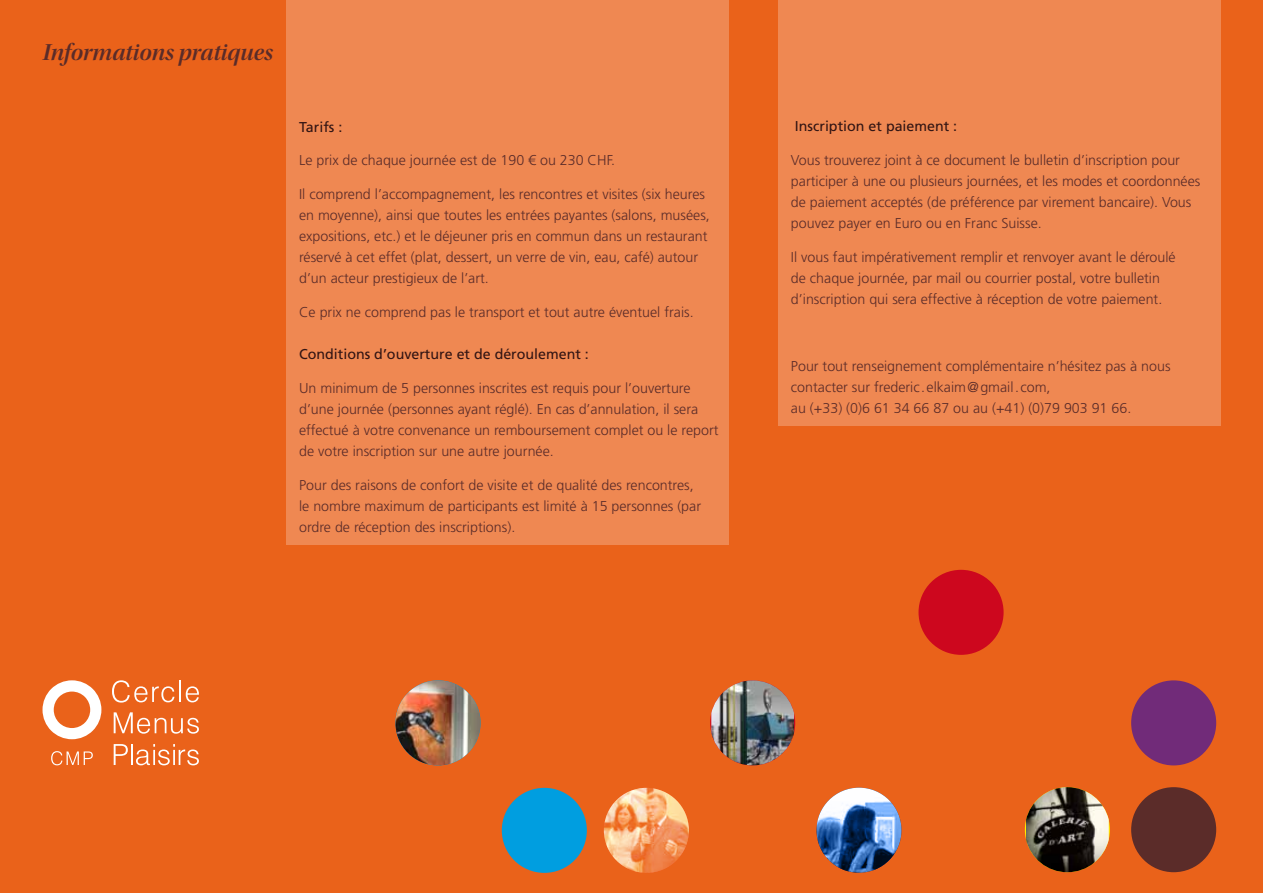
<style>
.page{position:relative;width:1263px;height:893px;background:#ea621a}
.page>*{position:absolute;margin:0;border:0;box-sizing:border-box;transform-origin:0 0}
.t1{font:24px "Utopia Std Semibold Disp It";color:#5b2c29}
.t2{font:300 14.25px/21px "Frutiger LT Std";color:#5b2c29}
.t3{font:14.25px "Frutiger LT Std";color:#311413}
</style>
<div class="page">
<div style="left:778px;top:0;width:442px;height:425px;background:#ef8852"></div>
<div style="left:286px;top:0;width:443px;height:544px;background:#ef8852"></div>
<div style="left:1131px;top:787px;width:85px;height:85px;background:#5b2c29;border-radius:50%"></div>
<svg style="left:816px;top:788px;width:85px;height:85px;background:#6385b4"></svg>
<img style="left:710px;top:680px;width:85px;height:85px;border-radius:50%">
<svg style="left:1025px;top:787px;width:85px;height:85px;background:#59554c"></svg>
<img style="left:395px;top:680px;width:85px;height:85px;border-radius:43px">
<img style="left:604px;top:788px;width:85px;height:85px;border-radius:43px">
<div style="left:918px;top:570px;width:85px;height:85px;background:#cd071e;border-radius:50%"></div>
<div style="left:502px;top:788px;width:85px;height:85px;background:#009ee0;border-radius:50%"></div>
<div style="left:1131px;top:680px;width:85px;height:85px;background:#712b79;border-radius:50%"></div>
<svg style="left:112px;top:680px;width:62px;height:23px"></svg>
<hr style="left:179px;top:681px;width:2px;height:21px;background:#fff">
<svg style="left:186px;top:686px;width:13px;height:17px"></svg>
<svg style="left:114px;top:712px;width:85px;height:22px"></svg>
<svg style="left:114px;top:744px;width:14px;height:21px"></svg>
<hr style="left:131px;top:744px;width:2px;height:21px;background:#fff">
<svg style="left:136px;top:744px;width:63px;height:21px"></svg>
<svg style="left:51px;top:751px;width:42px;height:14px"></svg>
<svg style="left:43px;top:680px;width:59px;height:59px"></svg>
<h1 class="t1" style="left:34px;top:39px;width:232px">Informations pratiques</h1>
<h1 class="t1" style="left:43px;top:39px;width:232px">Informations pratiques</h1>
<p class="t3" style="left:299px;top:118px;width:45px">Tarifs :</p>
<p class="t2" style="left:299px;top:150px;width:317px">Le prix de chaque journée est de 190 € ou 230 CHF.</p>
<p class="t2" style="left:299px;top:184px;width:412px">Il comprend l’accompagnement, les rencontres et visites (six heures en moyenne), ainsi que toutes les entrées payantes (salons, musées, expositions, etc.) et le déjeuner pris en commun dans un restaurant réservé à cet effet (plat, dessert, un verre de vin, eau, café) autour d’un acteur prestigieux de l’art.</p>
<p class="t2" style="left:299px;top:302px;width:396px">Ce prix ne comprend pas le transport et tout autre éventuel frais.</p>
<p class="t3" style="left:299px;top:346px;width:291px">Conditions d’ouverture et de déroulement :</p>
<p class="t2" style="left:299px;top:378px;width:421px">Un minimum de 5 personnes inscrites est requis pour l’ouverture d’une journée (personnes ayant réglé). En cas d’annulation, il sera effectué à votre convenance un remboursement complet ou le report de votre inscription sur une autre journée.</p>
<p class="t2" style="left:299px;top:475px;width:403px">Pour des raisons de confort de visite et de qualité des rencontres, le nombre maximum de participants est limité à 15 personnes (par ordre de réception des inscriptions).</p>
<p class="t3" style="left:795px;top:118px;width:164px">Inscription et paiement :</p>
<p class="t2" style="left:791px;top:150px;width:411px">Vous trouverez joint à ce document le bulletin d’inscription pour participer à une ou plusieurs journées, et les modes et coordonnées de paiement acceptés (de préférence par virement bancaire). Vous pouvez payer en Euro ou en Franc Suisse.</p>
<p class="t2" style="left:791px;top:246px;width:386px">Il vous faut impérativement remplir et renvoyer avant le déroulé de chaque journée, par mail ou courrier postal, votre bulletin d’inscription qui sera effective à réception de votre paiement.</p>
<p class="t2" style="left:791px;top:356px;width:381px">Pour tout renseignement complémentaire n’hésitez pas à nous contacter sur frederic.elkaim@gmail.com,<br>au (+33) (0)6 61 34 66 87 ou au (+41) (0)79 903 91 66.</p>
</div>
